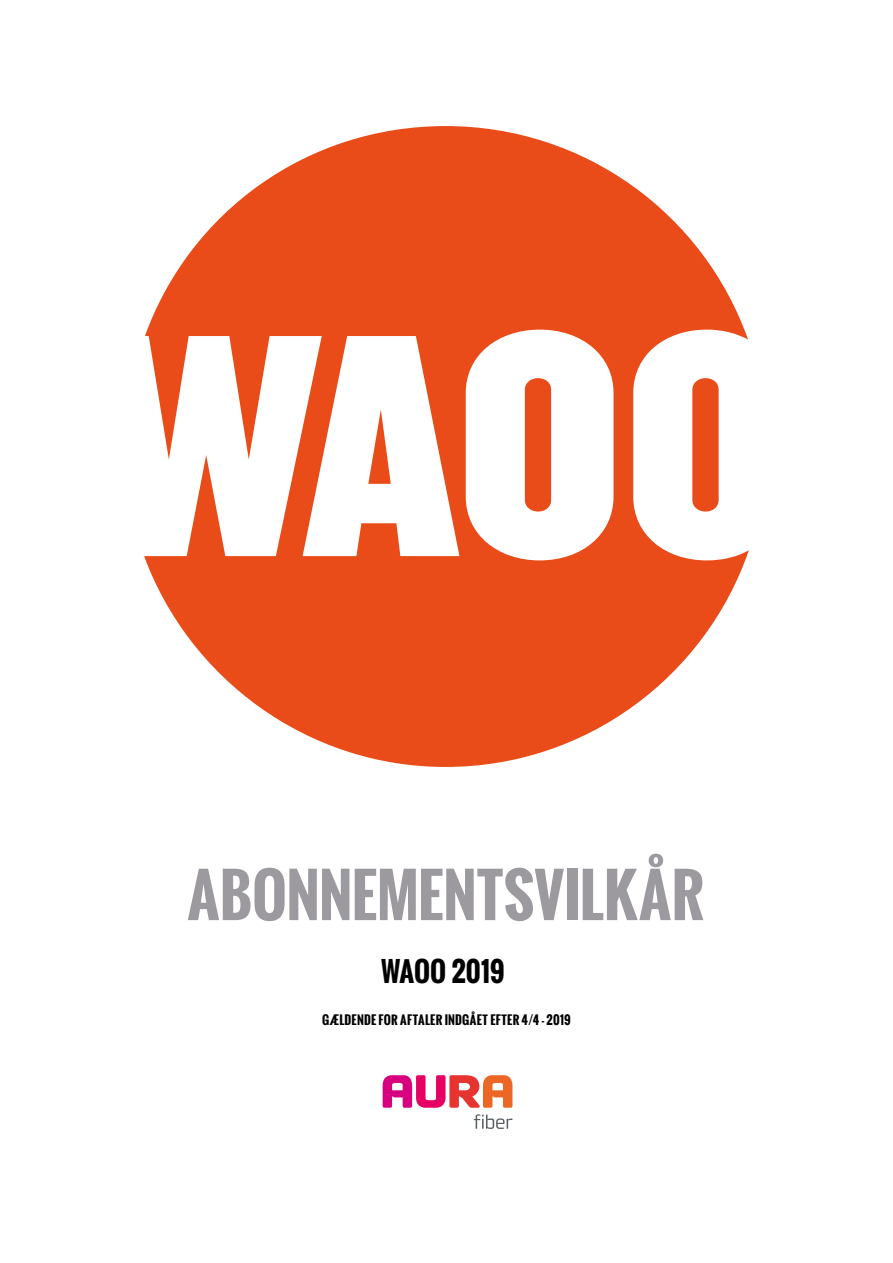
<style>
.page{position:relative;width:893px;height:1263px;background:#fff}
.page>*{position:absolute;margin:0;border:0;box-sizing:border-box;transform-origin:0 0}
.t1{font:700 58.5px "Oswald";color:#9c9a9e}
.t2{font:700 27px "Oswald";letter-spacing:-.005em;color:#000}
.t3{font:700 12px "Oswald";letter-spacing:.025em;color:#000}
</style>
<div class="page">
<svg style="left:144px;top:126px;width:605px;height:641px;fill:#e94c18"></svg>
<svg style="left:383px;top:1075px;width:129px;height:33px"></svg>
<svg style="left:474px;top:1114px;width:38px;height:15px"></svg>
<h1 class="t1" style="left:188px;top:851px;width:518px">ABONNEMENTSVILKÅR</h1>
<h2 class="t2" style="left:381px;top:951px;width:125px">WAOO 2019</h2>
<p class="t3" style="left:322px;top:1011px;width:250px">GÆLDENDE FOR AFTALER INDGÅET EFTER 4/4 - 2019</p>
</div>
